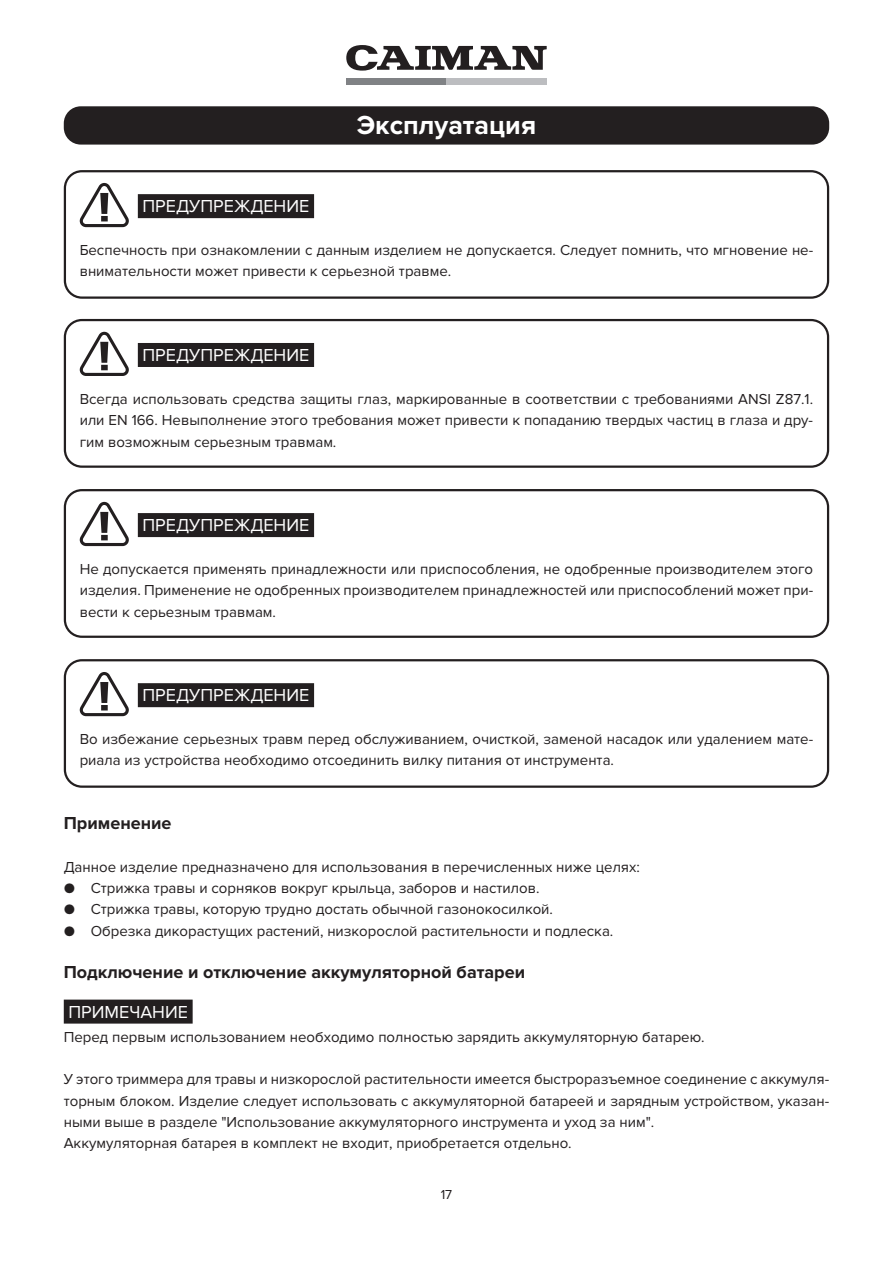
<style>
.page{position:relative;width:893px;height:1263px;background:#fff}
.page>*{position:absolute;margin:0;border:0;box-sizing:border-box;transform-origin:0 0}
.t1{font:700 27px "Proxima Nova";color:#fff}
.t2{font:18px "Proxima Nova";color:#fff}
.t3{font:700 18px "Proxima Nova";color:#231f20}
.t4{font:15px/21.3px "Proxima Nova";color:#231f20}
.t5{font:13.5px "Proxima Nova";color:#231f20}
.s1{font-size:16.5px}
</style>
<div class="page">
<svg style="left:346px;top:45px;width:201px;height:26px"></svg>
<div style="left:347px;top:78px;width:100px;height:7px;background:#808285"></div>
<div style="left:447px;top:78px;width:100px;height:7px;background:#bcbdc0"></div>
<div style="left:64px;top:106px;width:765px;height:39px;background:#231f20;border-radius:17px"></div>
<div style="left:64px;top:170px;width:765px;height:129px;border:2px solid #231f20;border-radius:17px"></div>
<svg style="left:80px;top:183px;width:49px;height:44px"></svg>
<div style="left:138px;top:194px;width:176px;height:24px;background:#231f20"></div>
<div style="left:64px;top:659px;width:765px;height:129px;border:2px solid #231f20;border-radius:17px"></div>
<svg style="left:80px;top:672px;width:49px;height:44px"></svg>
<div style="left:138px;top:683px;width:176px;height:24px;background:#231f20"></div>
<div style="left:64px;top:319px;width:765px;height:149px;border:2px solid #231f20;border-radius:17px"></div>
<svg style="left:80px;top:332px;width:49px;height:44px"></svg>
<div style="left:138px;top:343px;width:176px;height:24px;background:#231f20"></div>
<div style="left:64px;top:489px;width:765px;height:149px;border:2px solid #231f20;border-radius:17px"></div>
<svg style="left:80px;top:502px;width:49px;height:44px"></svg>
<div style="left:138px;top:513px;width:176px;height:24px;background:#231f20"></div>
<div style="left:64px;top:999px;width:129px;height:24px;background:#231f20"></div>
<h1 class="t1" style="left:357px;top:109px;width:181px">Эксплуатация</h1>
<p class="t2" style="left:142px;top:196px;width:168px">ПРЕДУПРЕЖДЕНИЕ</p>
<p class="t4" style="left:80px;top:240px;width:735px">Беспечность при ознакомлении с данным изделием не допускается. Следует помнить, что мгновение не&shy;внимательности может привести к серьезной травме.</p>
<p class="t2" style="left:142px;top:345px;width:168px">ПРЕДУПРЕЖДЕНИЕ</p>
<p class="t4" style="left:80px;top:389px;width:735px;text-align:justify">Всегда использовать средства защиты глаз, маркированные в соответствии с требованиями ANSI Z87.1. или EN 166. Невыполнение этого требования может привести к попаданию твердых частиц в глаза и дру&shy;гим возможным серьезным травмам.</p>
<p class="t2" style="left:142px;top:515px;width:168px">ПРЕДУПРЕЖДЕНИЕ</p>
<p class="t4" style="left:80px;top:559px;width:735px;text-align:justify">Не допускается применять принадлежности или приспособления, не одобренные производителем этого изделия. Применение не одобренных производителем принадлежностей или приспособлений может при&shy;вести к серьезным травмам.</p>
<p class="t2" style="left:142px;top:685px;width:168px">ПРЕДУПРЕЖДЕНИЕ</p>
<p class="t4" style="left:80px;top:729px;width:735px">Во избежание серьезных травм перед обслуживанием, очисткой, заменой насадок или удалением мате&shy;риала из устройства необходимо отсоединить вилку питания от инструмента.</p>
<p class="t3" style="left:64px;top:813px;width:109px">Применение</p>
<p class="t4" style="left:64px;top:856px;width:578px">Данное изделие предназначено для использования в перечисленных ниже целях:</p>
<p class="t4" style="left:64px;top:878px;width:477px"><span class="s1">●</span> Стрижка травы и сорняков вокруг крыльца, заборов и настилов.</p>
<p class="t4" style="left:64px;top:899px;width:491px"><span class="s1">●</span> Стрижка травы, которую трудно достать обычной газонокосилкой.</p>
<p class="t4" style="left:64px;top:920px;width:551px"><span class="s1">●</span> Обрезка дикорастущих растений, низкорослой растительности и подлеска.</p>
<p class="t3" style="left:64px;top:962px;width:463px">Подключение и отключение аккумуляторной батареи</p>
<p class="t2" style="left:68px;top:1001px;width:121px">ПРИМЕЧАНИЕ</p>
<p class="t4" style="left:64px;top:1026px;width:642px">Перед первым использованием необходимо полностью зарядить аккумуляторную батарею.</p>
<p class="t4" style="left:64px;top:1069px;width:767px">У этого триммера для травы и низкорослой растительности имеется быстроразъемное соединение с аккумуля&shy;торным блоком. Изделие следует использовать с аккумуляторной батареей и зарядным устройством, указан&shy;ными выше в разделе "Использование аккумуляторного инструмента и уход за ним".<br>Аккумуляторная батарея в комплект не входит, приобретается отдельно.</p>
<p class="t5" style="left:441px;top:1186px;width:13px">17</p>
</div>
